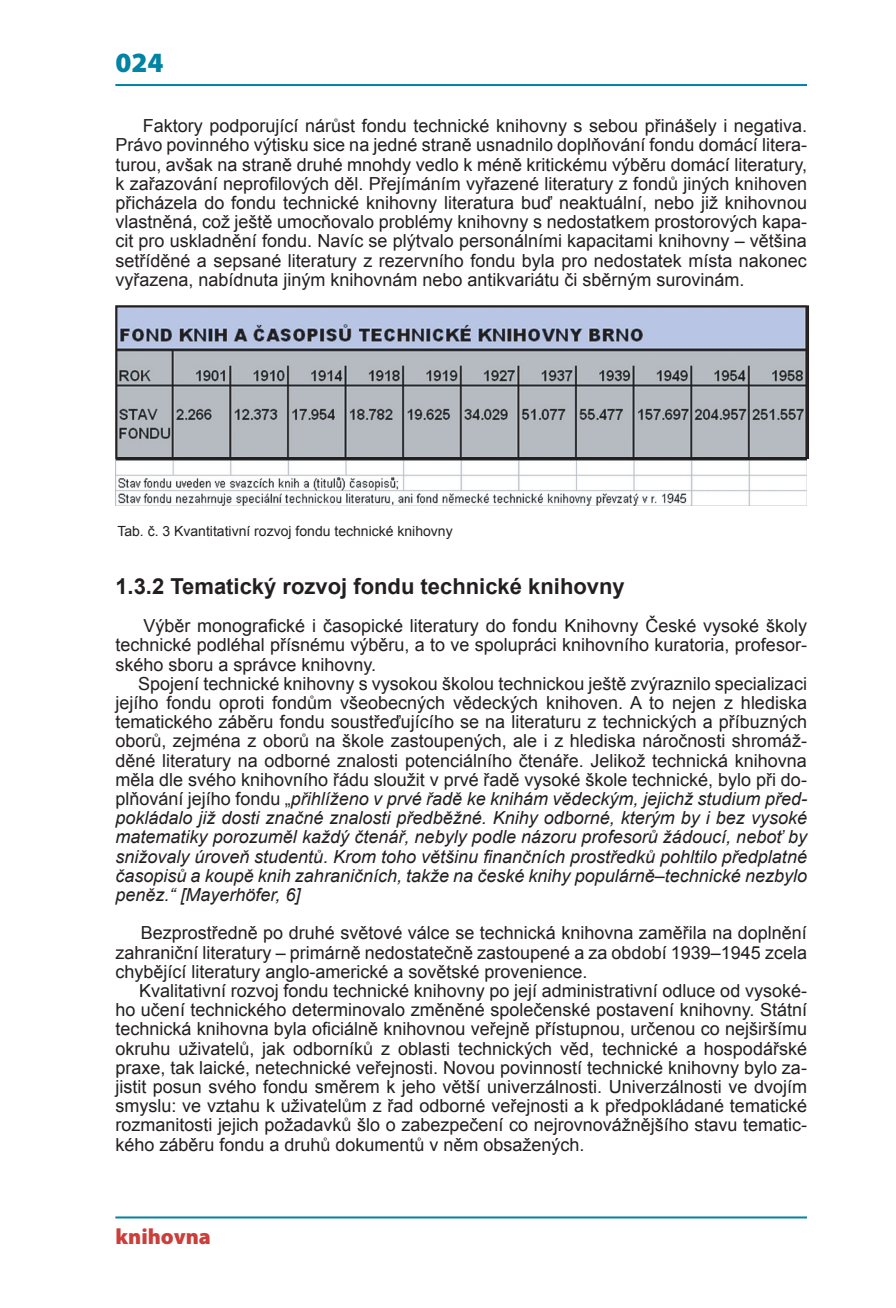
<style>
.page{position:relative;width:896px;height:1308px;background:#fff}
.page>*{position:absolute;margin:0;border:0;box-sizing:border-box;transform-origin:0 0}
.t1{font:900 28px "Myriad Pro";color:#0083a5}
.t2{font:700 22px "Arial";color:#231f20}
.t3{font:900 22px "Myriad Pro";color:#cc3e3a}
.t4{font:18px/19.2px "Arial";color:#231f20;text-align:justify}
.t5{font:14px "Arial";color:#231f20}
.s1{font-style:italic}
</style>
<div class="page">
<hr style="left:115px;top:84px;width:692px;height:2px;background:#0083a5">
<hr style="left:115px;top:1216px;width:692px;height:2px;background:#0083a5">
<img style="left:115px;top:308px;width:692px;height:198px">
<div style="left:115px;top:305px;width:694px;height:154px;border:2px solid #231f20"></div>
<h1 class="t1" style="left:115px;top:46px;width:50px">024</h1>
<p class="t4" style="left:115px;top:116px;width:693px;text-indent:28px">Faktory podporující nárůst fondu technické knihovny s sebou přinášely i negativa.<br>Právo povinného výtisku sice na jedné straně usnadnilo doplňování fondu domácí litera&shy;turou, avšak na straně druhé mnohdy vedlo k méně kritickému výběru domácí literatury, k zařazování neprofilových děl. Přejímáním vyřazené literatury z fondů jiných knihoven přicházela do fondu technické knihovny literatura buď neaktuální, nebo již knihovnou vlastněná, což ještě umocňovalo problémy knihovny s nedostatkem prostorových kapa&shy;cit pro uskladnění fondu. Navíc se plýtvalo personálními kapacitami knihovny – většina setříděné a sepsané literatury z rezervního fondu byla pro nedostatek místa nakonec vyřazena, nabídnuta jiným knihovnám nebo antikvariátu či sběrným surovinám.</p>
<p class="t5" style="left:117px;top:522px;width:337px">Tab. č. 3 Kvantitativní rozvoj fondu technické knihovny</p>
<p class="t2" style="left:115px;top:572px;width:511px">1.3.2 Tematický rozvoj fondu technické knihovny</p>
<p class="t4" style="left:115px;top:616px;width:693px;text-indent:28px">Výběr monografické i časopické literatury do fondu Knihovny České vysoké školy technické podléhal přísnému výběru, a to ve spolupráci knihovního kuratoria, profesor&shy;ského sboru a správce knihovny.</p>
<p class="t4" style="left:115px;top:674px;width:693px;text-indent:23px">Spojení technické knihovny s vysokou školou technickou ještě zvýraznilo specializaci jejího fondu oproti fondům všeobecných vědeckých knihoven. A to nejen z hlediska tematického záběru fondu soustřeďujícího se na literaturu z technických a příbuzných oborů, zejména z oborů na škole zastoupených, ale i z hlediska náročnosti shromáž&shy;děné literatury na odborné znalosti potenciálního čtenáře. Jelikož technická knihovna měla dle svého knihovního řádu sloužit v prvé řadě vysoké škole technické, bylo při do&shy;plňování jejího fondu „<span class="s1">přihlíženo v prvé řadě ke knihám vědeckým, jejichž studium před&shy;pokládalo již dosti značné znalosti předběžné. Knihy odborné, kterým by i bez vysoké matematiky porozuměl každý čtenář, nebyly podle názoru profesorů žádoucí, neboť by snižovaly úroveň studentů. Krom toho většinu finančních prostředků pohltilo předplatné časopisů a koupě knih zahraničních, takže na české knihy populárně–technické nezbylo peněz.“ [Mayerhöfer, 6]</span></p>
<p class="t4" style="left:115px;top:924px;width:693px;text-indent:25px">Bezprostředně po druhé světové válce se technická knihovna zaměřila na doplnění zahraniční literatury – primárně nedostatečně zastoupené a za období 1939–1945 zcela chybějící literatury anglo-americké a sovětské provenience.</p>
<p class="t4" style="left:115px;top:981px;width:693px;text-indent:24px">Kvalitativní rozvoj fondu technické knihovny po její administrativní odluce od vysoké&shy;ho učení technického determinovalo změněné společenské postavení knihovny. Státní technická knihovna byla oficiálně knihovnou veřejně přístupnou, určenou co nejširšímu okruhu uživatelů, jak odborníků z oblasti technických věd, technické a hospodářské praxe, tak laické, netechnické veřejnosti. Novou povinností technické knihovny bylo za&shy;jistit posun svého fondu směrem k jeho větší univerzálnosti. Univerzálnosti ve dvojím smyslu: ve vztahu k uživatelům z řad odborné veřejnosti a k předpokládané tematické rozmanitosti jejich požadavků šlo o zabezpečení co nejrovnovážnějšího stavu tematic&shy;kého záběru fondu a druhů dokumentů v něm obsažených.</p>
<p class="t3" style="left:115px;top:1225px;width:97px">knihovna</p>
</div>
